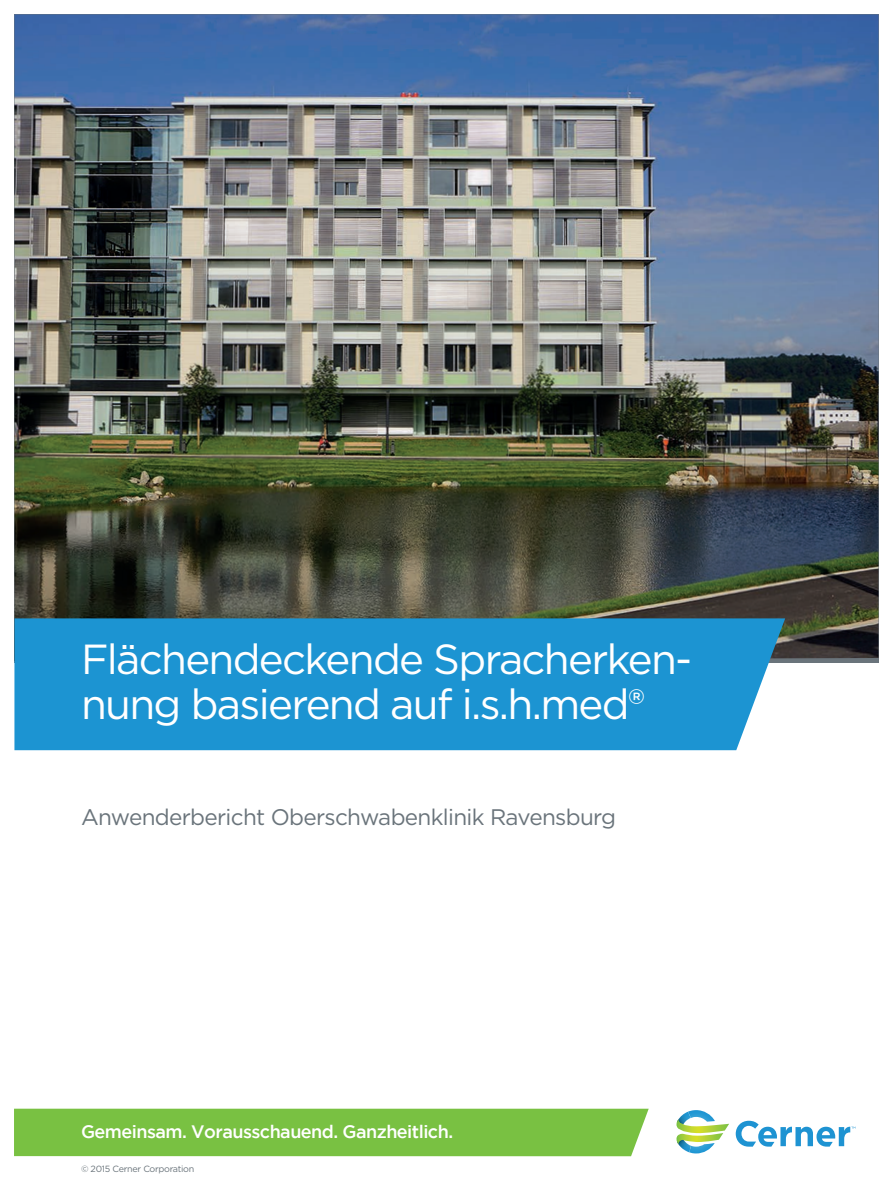
<style>
.page{position:relative;width:893px;height:1191px;background:#fff}
.page>*{position:absolute;margin:0;border:0;box-sizing:border-box;transform-origin:0 0}
.t1{font:42px/45px "Gotham";letter-spacing:-.04em;color:#fff}
.t2{font:22.5px "Gotham";letter-spacing:-.03em;color:#6a747b}
.t3{font:500 18px "Gotham";letter-spacing:-.03em;color:#fff}
.t4{font:9px "Gotham";letter-spacing:-.03em;color:#6a747b}
</style>
<div class="page">
<img style="left:14px;top:14px;width:864px;height:647px">
<div style="left:14px;top:618px;width:771px;height:132px;background:#1c94d2"></div>
<svg style="left:676px;top:1110px;width:53px;height:43px"></svg>
<svg style="left:736px;top:1120px;width:119px;height:26px"></svg>
<div style="left:14px;top:1108px;width:635px;height:48px;background:#79c142"></div>
<p class="t1" style="left:81px;top:636px;width:613px">Flächendeckende Spracherken&shy;nung basierend auf i.s.h.med®</p>
<p class="t2" style="left:81px;top:803px;width:537px">Anwenderbericht Oberschwabenklinik Ravensburg</p>
<p class="t3" style="left:81px;top:1121px;width:374px">Gemeinsam. Vorausschauend. Ganzheitlich.</p>
<p class="t4" style="left:81px;top:1163px;width:115px">© 2015 Cerner Corporation</p>
</div>
